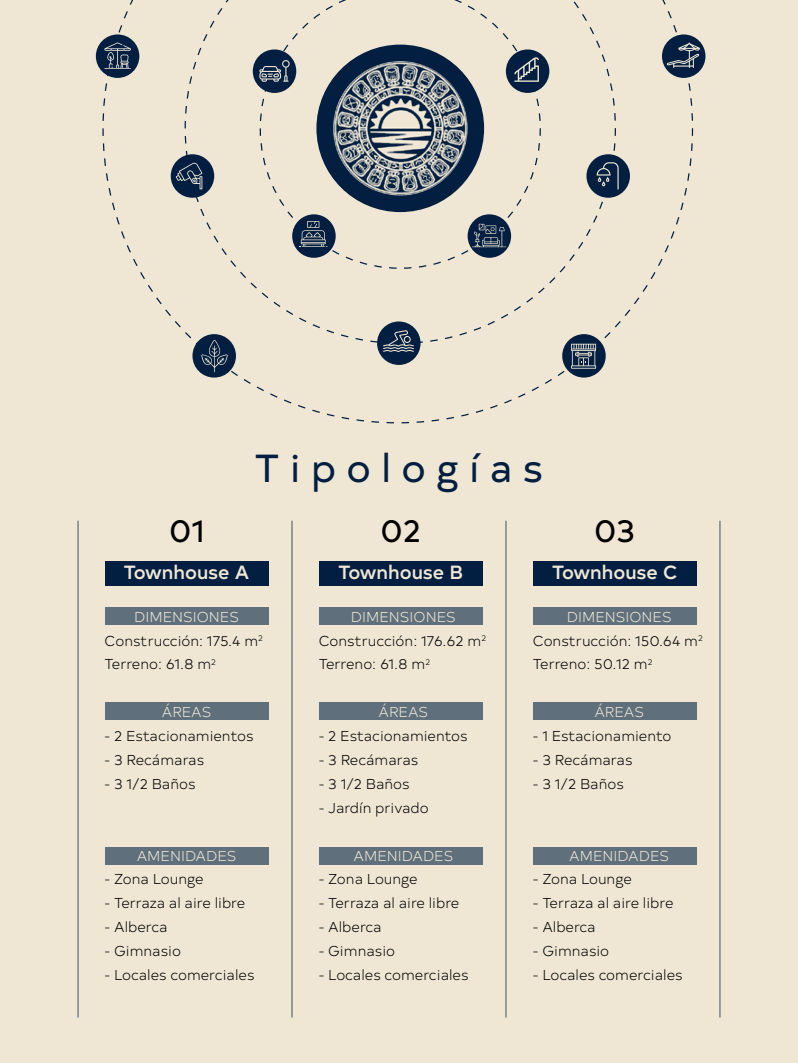
<style>
.page{position:relative;width:798px;height:1063px;background:#fff}
.page>*{position:absolute;margin:0;border:0;box-sizing:border-box;transform-origin:0 0}
.t1{font:39.12px "Typold";color:#021f42}
.t2{font:31.88px "Typold";color:#000}
.t3{font:500 19.12px "Typold";color:#efe7d4}
.t4{font:300 14.38px/23.9px "Typold";color:#000}
.t5{font:300 14.38px "Typold";color:#efe7d4}
.s1{color:#efe7d4}
</style>
<div class="page">
<div style="left:0;top:0;width:797px;height:1063px;background:#efe7d4"></div>
<svg style="left:102px;top:0;width:590px;height:423px"></svg>
<img style="left:333px;top:61px;width:134px;height:135px;border-radius:67px">
<div style="left:171px;top:154px;width:43px;height:44px;background:#021f42;border-radius:50%"></div>
<div style="left:586px;top:154px;width:43px;height:44px;background:#021f42;border-radius:50%"></div>
<div style="left:505px;top:49px;width:44px;height:44px;background:#021f42;border-radius:50%"></div>
<div style="left:253px;top:49px;width:43px;height:44px;background:#021f42;border-radius:50%"></div>
<div style="left:292px;top:214px;width:43px;height:44px;background:#021f42;border-radius:50%"></div>
<svg style="left:467px;top:214px;width:44px;height:44px"></svg>
<div style="left:377px;top:321px;width:43px;height:44px;background:#021f42;border-radius:50%"></div>
<div style="left:562px;top:334px;width:43px;height:44px;background:#021f42;border-radius:50%"></div>
<div style="left:192px;top:334px;width:44px;height:44px;background:#021f42;border-radius:50%"></div>
<div style="left:661px;top:34px;width:44px;height:44px;background:#021f42;border-radius:50%"></div>
<div style="left:96px;top:34px;width:43px;height:44px;background:#021f42;border-radius:50%"></div>
<svg style="left:666px;top:43px;width:33px;height:25px"></svg>
<svg style="left:571px;top:344px;width:25px;height:25px"></svg>
<div style="left:105px;top:561px;width:163px;height:24px;background:#021f42"></div>
<div style="left:105px;top:607px;width:163px;height:18px;background:#606f7c"></div>
<div style="left:105px;top:702px;width:163px;height:18px;background:#606f7c"></div>
<div style="left:105px;top:847px;width:163px;height:18px;background:#606f7c"></div>
<div style="left:318px;top:607px;width:164px;height:18px;background:#606f7c"></div>
<div style="left:318px;top:702px;width:164px;height:18px;background:#606f7c"></div>
<div style="left:318px;top:847px;width:164px;height:18px;background:#606f7c"></div>
<div style="left:318px;top:561px;width:164px;height:24px;background:#021f42"></div>
<div style="left:532px;top:607px;width:164px;height:18px;background:#606f7c"></div>
<div style="left:532px;top:702px;width:164px;height:18px;background:#606f7c"></div>
<div style="left:532px;top:847px;width:164px;height:18px;background:#606f7c"></div>
<div style="left:532px;top:561px;width:164px;height:24px;background:#021f42"></div>
<hr style="left:77px;top:521px;width:2px;height:497px;background:#021f42">
<hr style="left:291px;top:521px;width:1px;height:497px;background:#021f42">
<hr style="left:505px;top:521px;width:1px;height:497px;background:#021f42">
<hr style="left:719px;top:521px;width:1px;height:497px;background:#021f42">
<svg style="left:201px;top:340px;width:27px;height:32px"></svg>
<svg style="left:104px;top:42px;width:27px;height:27px"></svg>
<svg style="left:259px;top:60px;width:31px;height:22px"></svg>
<svg style="left:176px;top:163px;width:26px;height:26px"></svg>
<svg style="left:596px;top:162px;width:22px;height:27px"></svg>
<svg style="left:383px;top:330px;width:30px;height:22px"></svg>
<svg style="left:299px;top:221px;width:28px;height:26px"></svg>
<svg style="left:514px;top:57px;width:24px;height:25px"></svg>
<svg style="left:472px;top:224px;width:34px;height:23px"></svg>
<h1 class="t1" style="left:255px;top:437px;width:289px">T i p o l o g í a s</h1>
<h2 class="t2" style="left:169px;top:506px;width:37px">01</h2>
<h3 class="t3" style="left:124px;top:557px;width:127px">Townhouse A</h3>
<p class="t4" style="left:105px;top:604px;width:160px;text-indent:30px"><span class="s1">DIMENSIONES<br></span>Construcción: 175.4 m<sup>2<br></sup>Terreno: 61.8 m<sup>2</sup></p>
<p class="t5" style="left:162px;top:701px;width:51px">ÁREAS</p>
<p class="t4" style="left:105px;top:723px;width:150px">- 2 Estacionamientos</p>
<p class="t4" style="left:105px;top:747px;width:101px">- 3 Recámaras</p>
<p class="t4" style="left:105px;top:771px;width:92px">- 3 1/2 Baños</p>
<p class="t5" style="left:137px;top:844px;width:101px">AMENIDADES</p>
<p class="t4" style="left:105px;top:866px;width:100px">- Zona Lounge</p>
<p class="t4" style="left:105px;top:890px;width:142px">- Terraza al aire libre</p>
<p class="t4" style="left:105px;top:914px;width:64px">- Alberca</p>
<p class="t4" style="left:105px;top:938px;width:78px">- Gimnasio</p>
<p class="t4" style="left:105px;top:962px;width:151px">- Locales comerciales</p>
<h2 class="t2" style="left:380px;top:506px;width:43px">02</h2>
<h3 class="t3" style="left:338px;top:557px;width:126px">Townhouse B</h3>
<p class="t4" style="left:318px;top:604px;width:169px;text-indent:32px"><span class="s1">DIMENSIONES<br></span>Construcción: 176.62 m<sup>2<br></sup>Terreno: 61.8 m<sup>2</sup></p>
<p class="t5" style="left:378px;top:701px;width:51px">ÁREAS</p>
<p class="t4" style="left:318px;top:723px;width:150px">- 2 Estacionamientos</p>
<p class="t4" style="left:318px;top:747px;width:101px">- 3 Recámaras</p>
<p class="t4" style="left:318px;top:771px;width:92px">- 3 1/2 Baños</p>
<p class="t4" style="left:318px;top:795px;width:111px">- Jardín privado</p>
<p class="t5" style="left:353px;top:844px;width:101px">AMENIDADES</p>
<p class="t4" style="left:318px;top:866px;width:100px">- Zona Lounge</p>
<p class="t4" style="left:318px;top:890px;width:142px">- Terraza al aire libre</p>
<p class="t4" style="left:318px;top:914px;width:64px">- Alberca</p>
<p class="t4" style="left:318px;top:938px;width:78px">- Gimnasio</p>
<p class="t4" style="left:318px;top:962px;width:151px">- Locales comerciales</p>
<h2 class="t2" style="left:593px;top:506px;width:43px">03</h2>
<h3 class="t3" style="left:552px;top:557px;width:127px">Townhouse C</h3>
<p class="t4" style="left:532px;top:604px;width:171px;text-indent:34px"><span class="s1">DIMENSIONES<br></span>Construcción: 150.64 m<sup>2<br></sup>Terreno: 50.12 m<sup>2</sup></p>
<p class="t5" style="left:594px;top:701px;width:51px">ÁREAS</p>
<p class="t4" style="left:532px;top:723px;width:140px">- 1 Estacionamiento</p>
<p class="t4" style="left:532px;top:747px;width:101px">- 3 Recámaras</p>
<p class="t4" style="left:532px;top:771px;width:92px">- 3 1/2 Baños</p>
<p class="t5" style="left:569px;top:844px;width:101px">AMENIDADES</p>
<p class="t4" style="left:532px;top:866px;width:100px">- Zona Lounge</p>
<p class="t4" style="left:532px;top:890px;width:142px">- Terraza al aire libre</p>
<p class="t4" style="left:532px;top:914px;width:64px">- Alberca</p>
<p class="t4" style="left:532px;top:938px;width:78px">- Gimnasio</p>
<p class="t4" style="left:532px;top:962px;width:151px">- Locales comerciales</p>
</div>
